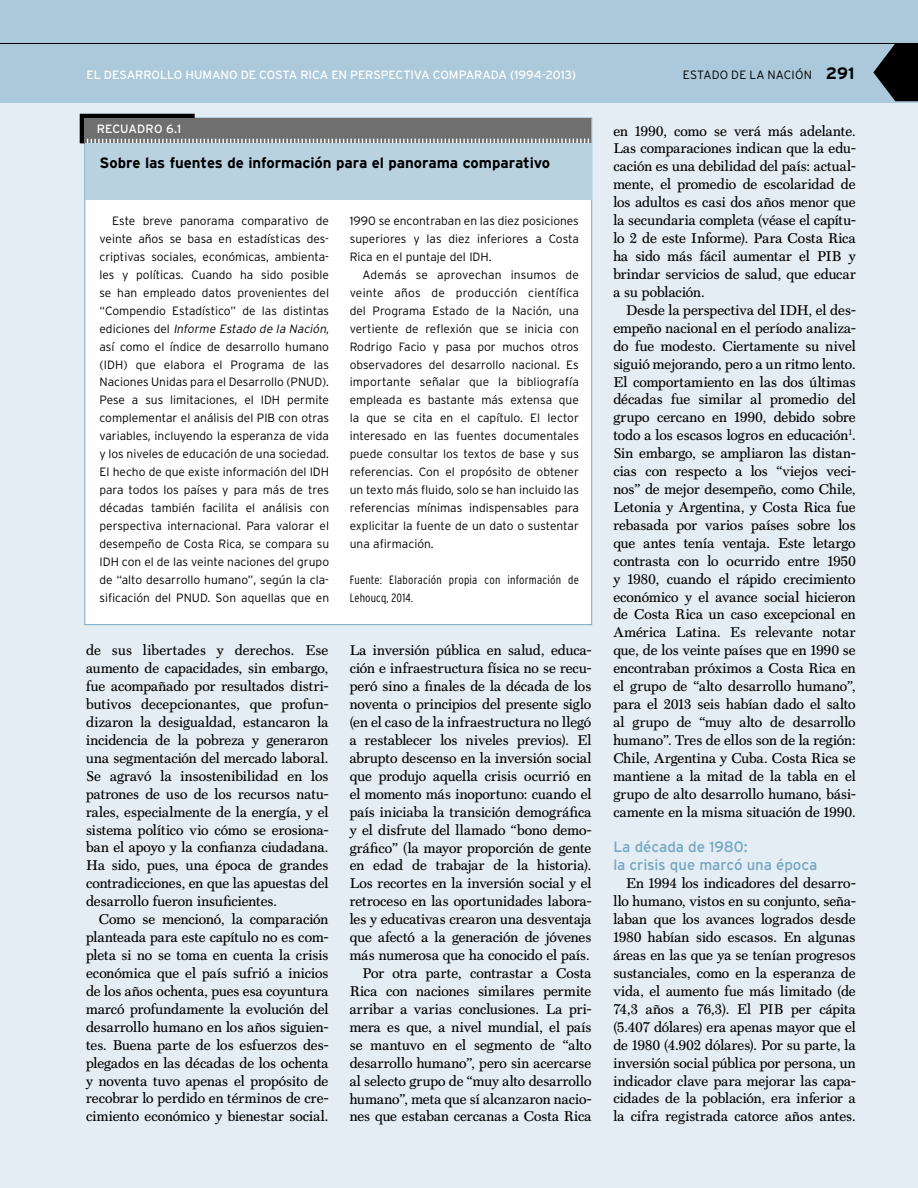
<style>
.page{position:relative;width:918px;height:1188px;background:#e3edf3}
.page>*{position:absolute;margin:0;border:0;box-sizing:border-box;transform-origin:0 0}
.t1{font:700 15px "Interstate";letter-spacing:-.005em;color:#000}
.t2{font:15px/17.9px "Interstate";letter-spacing:-.005em;color:#73a6c2}
.t3{font:14.25px/18px "Scotch Text";color:#000;text-align:justify}
.t4{font:300 12px/18px "Interstate";color:#000;text-align:justify}
.t5{font:12px "Interstate";letter-spacing:-.01em;color:#fff}
.t6{font:300 condensed 12px/18px "Interstate";letter-spacing:.015em;color:#000}
.t7{font:12px "Interstate";letter-spacing:.01em;color:#fff}
.s1{font-weight:700;font-size:16.5px}
.s2{font-style:italic}
</style>
<div class="page">
<div style="left:0;top:0;width:918px;height:102px;background:#abc9da"></div>
<hr style="left:0;top:43px;width:918px;height:1px;background:#000">
<svg style="left:873px;top:44px;width:45px;height:57px"></svg>
<div style="left:84px;top:118px;width:508px;height:507px;background:#fff;border:1px solid #73a6c2"></div>
<svg style="left:79px;top:113px;width:510px;height:35px"></svg>
<div style="left:85px;top:143px;width:506px;height:56px;background:#b9d2e0"></div>
<p class="t5" style="left:87px;top:68px;width:491px">EL DESARROLLO HUMANO DE COSTA RICA EN PERSPECTIVA COMPARADA (1994-2013)</p>
<p class="t4" style="left:683px;top:65px;width:173px">ESTADO DE LA NACIÓN <span class="s1">291</span></p>
<p class="t7" style="left:97px;top:122px;width:86px">RECUADRO 6.1</p>
<p class="t1" style="left:100px;top:154px;width:452px">Sobre las fuentes de información para el panorama comparativo</p>
<p class="t4" style="left:99px;top:212px;width:231px;text-indent:13px">Este breve panorama comparativo de veinte años se basa en estadísticas des&shy;criptivas sociales, económicas, ambienta&shy;les y políticas. Cuando ha sido posible se han empleado datos provenientes del “Compendio Estadístico” de las distintas e d i c i o n e s d e l <span class="s2">Informe Estado de la Nación</span>, así como el índice de desarrollo humano (IDH) que elabora el Programa de las Naciones Unidas para el Desarrollo (PNUD).<br>Pese a sus limitaciones, el IDH permite complementar el análisis del PIB con otras variables, incluyendo la esperanza de vida y los niveles de educación de una sociedad.<br>El hecho de que existe información del IDH para todos los países y para más de tres décadas también facilita el análisis con perspectiva internacional. Para valorar el desempeño de Costa Rica, se compara su IDH con el de las veinte naciones del grupo de “alto desarrollo humano”, según la cla&shy;sificación del PNUD. Son aquellas que en</p>
<p class="t4" style="left:350px;top:212px;width:231px">1990 se encontraban en las diez posiciones superiores y las diez inferiores a Costa Rica en el puntaje del IDH.</p>
<p class="t4" style="left:350px;top:266px;width:231px;text-indent:13px">Además se aprovechan insumos de veinte años de producción científica del Programa Estado de la Nación, una vertiente de reflexión que se inicia con Rodrigo Facio y pasa por muchos otros observadores del desarrollo nacional. Es importante señalar que la bibliografía empleada es bastante más extensa que la que se cita en el capítulo. El lector interesado en las fuentes documentales puede consultar los textos de base y sus referencias. Con el propósito de obtener un texto más fluido, solo se han incluido las referencias mínimas indispensables para explicitar la fuente de un dato o sustentar una afirmación.</p>
<p class="t6" style="left:350px;top:570px;width:231px">Fuente: Elaboración propia con información de<br>Lehoucq, 2014.</p>
<p class="t3" style="left:86px;top:641px;width:244px">de sus libertades y derechos. Ese aumento de capacidades, sin embargo, fue acompañado por resultados distri&shy;butivos decepcionantes, que profun&shy;dizaron la desigualdad, estancaron la incidencia de la pobreza y generaron una segmentación del mercado laboral.<br>Se agravó la insostenibilidad en los patrones de uso de los recursos natu&shy;rales, especialmente de la energía, y el sistema político vio cómo se erosiona&shy;ban el apoyo y la confianza ciudadana.<br>Ha sido, pues, una época de grandes contradicciones, en que las apuestas del desarrollo fueron insuficientes.</p>
<p class="t3" style="left:86px;top:910px;width:244px;text-indent:13px">Como se mencionó, la comparación planteada para este capítulo no es com&shy;pleta si no se toma en cuenta la crisis económica que el país sufrió a inicios de los años ochenta, pues esa coyuntura marcó profundamente la evolución del desarrollo humano en los años siguien&shy;tes. Buena parte de los esfuerzos des&shy;plegados en las décadas de los ochenta y noventa tuvo apenas el propósito de recobrar lo perdido en términos de cre&shy;cimiento económico y bienestar social.</p>
<p class="t3" style="left:350px;top:641px;width:243px;text-align:right">La inversión pública en salud, educa&shy;ción e infraestructura física no se recu&shy;peró sino a finales de la década de los noventa o principios del presente siglo (en el caso de la infraestructura no llegó a restablecer los niveles previos). El abrupto descenso en la inversión social que produjo aquella crisis ocurrió en el momento más inoportuno: cuando el país iniciaba la transición demográfica y el disfrute del llamado “bono demo&shy;gráfico” (la mayor proporción de gente en edad de trabajar de la historia).<br>Los recortes en la inversión social y el retroceso en las oportunidades labora&shy;les y educativas crearon una desventaja que afectó a la generación de jóvenes más numerosa que ha conocido el país.<br>Por otra parte, contrastar a Costa Rica con naciones similares permite arribar a varias conclusiones. La pri&shy;mera es que, a nivel mundial, el país se mantuvo en el segmento de “alto desarrollo humano”, pero sin acercarse al selecto grupo de “muy alto desarrollo humano”, meta que sí alcanzaron nacio&shy;nes que estaban cercanas a Costa Rica</p>
<p class="t3" style="left:613px;top:122px;width:244px">en 1990, como se verá más adelante.<br>Las comparaciones indican que la edu&shy;cación es una debilidad del país: actual&shy;mente, el promedio de escolaridad de los adultos es casi dos años menor que la secundaria completa (véase el capítu&shy;lo 2 de este Informe). Para Costa Rica ha sido más fácil aumentar el PIB y brindar servicios de salud, que educar a su población.</p>
<p class="t3" style="left:613px;top:301px;width:244px;text-indent:13px">Desde la perspectiva del IDH, el des&shy;empeño nacional en el período analiza&shy;do fue modesto. Ciertamente su nivel siguió mejorando, pero a un ritmo lento.<br>El comportamiento en las dos últimas décadas fue similar al promedio del grupo cercano en 1990, debido sobre todo a los escasos logros en educación<sup>1</sup>.<br>Sin embargo, se ampliaron las distan&shy;cias con respecto a los “viejos veci&shy;nos” de mejor desempeño, como Chile, Letonia y Argentina, y Costa Rica fue rebasada por varios países sobre los que antes tenía ventaja. Este letargo contrasta con lo ocurrido entre 1950 y 1980, cuando el rápido crecimiento económico y el avance social hicieron de Costa Rica un caso excepcional en América Latina. Es relevante notar que, de los veinte países que en 1990 se encontraban próximos a Costa Rica en el grupo de “alto desarrollo humano”, para el 2013 seis habían dado el salto al grupo de “muy alto de desarrollo humano”. Tres de ellos son de la región:<br>Chile, Argentina y Cuba. Costa Rica se mantiene a la mitad de la tabla en el grupo de alto desarrollo humano, bási&shy;camente en la misma situación de 1990.</p>
<p class="t2" style="left:613px;top:838px;width:206px">La década de 1980:<br>la crisis que marcó una época</p>
<p class="t3" style="left:613px;top:874px;width:244px;text-indent:13px">En 1994 los indicadores del desarro&shy;llo humano, vistos en su conjunto, seña&shy;laban que los avances logrados desde 1980 habían sido escasos. En algunas áreas en las que ya se tenían progresos sustanciales, como en la esperanza de vida, el aumento fue más limitado (de 74,3 años a 76,3). El PIB per cápita (5.407 dólares) era apenas mayor que el de 1980 (4.902 dólares). Por su parte, la inversión social pública por persona, un indicador clave para mejorar las capa&shy;cidades de la población, era inferior a la cifra registrada catorce años antes.</p>
</div>
